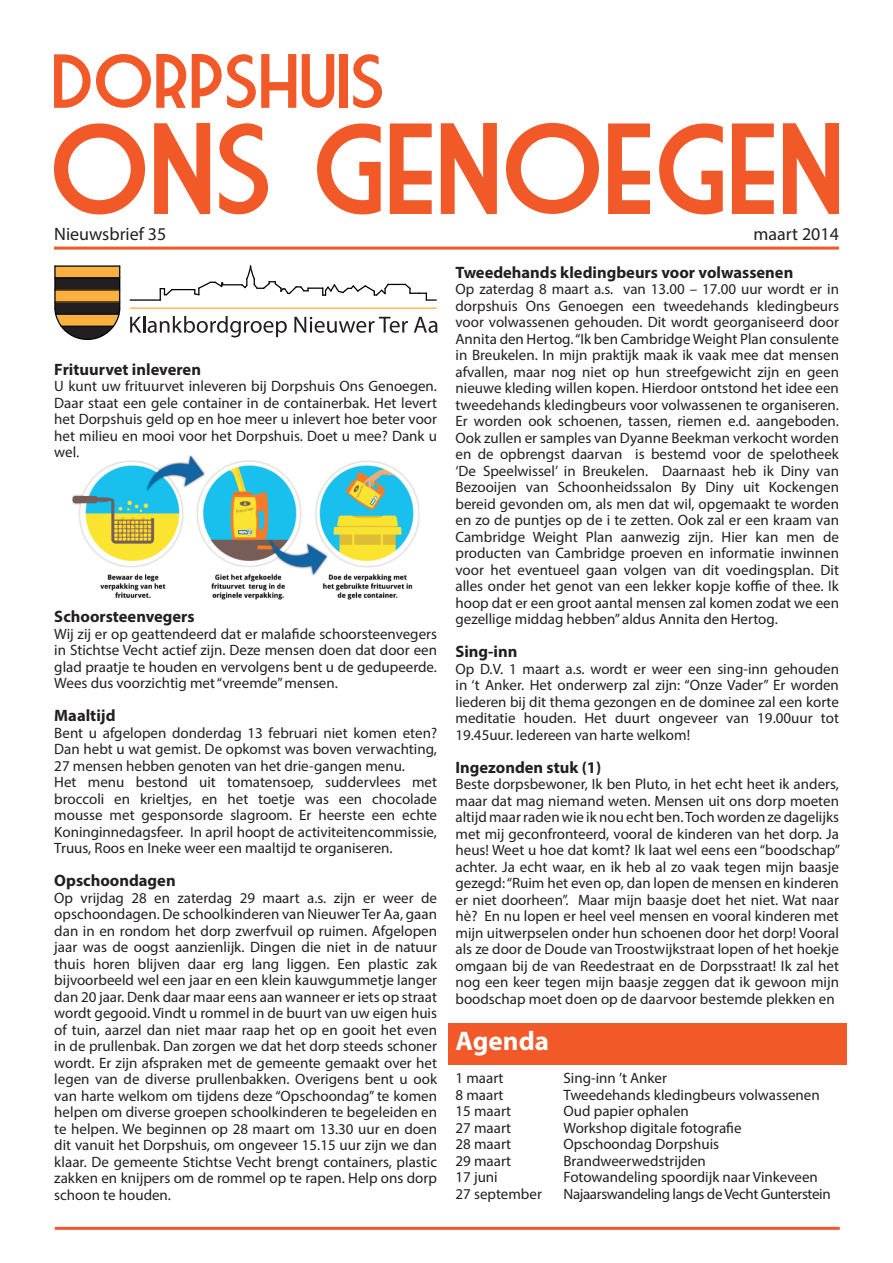
<style>
.page{position:relative;width:893px;height:1263px;background:#fff}
.page>*{position:absolute;margin:0;border:0;box-sizing:border-box;transform-origin:0 0}
.t1{font:700 27px "Myriad Pro";color:#fff}
.t2{font:18px "Myriad Pro";color:#231f20}
.t3{font:700 16.5px "Myriad Pro";color:#231f20}
.t4{font:15px/16.5px "Myriad Pro";color:#231f20;text-align:justify}
.t5{font:15px "Myriad Pro";letter-spacing:-.025em;color:#231f20}
</style>
<div class="page">
<div style="left:448px;top:1023px;width:399px;height:42px;background:#f15929"></div>
<hr style="left:54px;top:247px;width:785px;height:3px;background:#f15929">
<svg style="left:54px;top:123px;width:91px;height:91px"></svg>
<svg style="left:154px;top:123px;width:56px;height:91px"></svg>
<svg style="left:219px;top:123px;width:49px;height:91px"></svg>
<svg style="left:317px;top:123px;width:64px;height:91px"></svg>
<svg style="left:390px;top:124px;width:42px;height:90px"></svg>
<svg style="left:441px;top:123px;width:56px;height:91px"></svg>
<svg style="left:506px;top:123px;width:93px;height:91px"></svg>
<svg style="left:608px;top:124px;width:42px;height:90px"></svg>
<svg style="left:659px;top:123px;width:64px;height:91px"></svg>
<svg style="left:732px;top:124px;width:42px;height:90px"></svg>
<svg style="left:783px;top:123px;width:56px;height:91px"></svg>
<svg style="left:54px;top:54px;width:132px;height:54px"></svg>
<svg style="left:192px;top:54px;width:104px;height:54px"></svg>
<svg style="left:302px;top:54px;width:32px;height:54px"></svg>
<div style="left:340px;top:54px;width:8px;height:54px;background:#f15929"></div>
<svg style="left:353px;top:54px;width:29px;height:54px"></svg>
<hr style="left:55px;top:1227px;width:785px;height:3px;background:#f15929">
<svg style="left:130px;top:316px;width:157px;height:21px"></svg>
<svg style="left:294px;top:317px;width:114px;height:16px"></svg>
<svg style="left:414px;top:317px;width:23px;height:16px"></svg>
<div style="left:55px;top:266px;width:65px;height:12px;background:#fbb03f"></div>
<div style="left:55px;top:278px;width:65px;height:12px;background:#231f20"></div>
<div style="left:55px;top:290px;width:65px;height:12px;background:#fbb03f"></div>
<hr style="left:130px;top:299px;width:31px;height:2px;background:#040503">
<svg style="left:160px;top:265px;width:277px;height:36px"></svg>
<hr style="left:54px;top:265px;width:2px;height:44px;background:#040503">
<hr style="left:119px;top:265px;width:1px;height:44px;background:#040503">
<svg style="left:54px;top:303px;width:66px;height:37px"></svg>
<hr style="left:54px;top:265px;width:66px;height:2px;background:#040503">
<hr style="left:54px;top:277px;width:66px;height:1px;background:#040503">
<hr style="left:54px;top:289px;width:66px;height:2px;background:#040503">
<hr style="left:54px;top:301px;width:66px;height:2px;background:#040503">
<hr style="left:55px;top:313px;width:65px;height:2px;background:#040503">
<hr style="left:61px;top:326px;width:53px;height:1px;background:#040503">
<hr style="left:130px;top:308px;width:307px;height:1px;background:#fbb03f">
<img style="left:72px;top:455px;width:347px;height:145px">
<svg style="left:72px;top:455px;width:7px;height:2px"></svg>
<p class="t2" style="left:54px;top:223px;width:114px">Nieuwsbrief 35</p>
<p class="t2" style="left:754px;top:223px;width:87px">maart 2014</p>
<p class="t3" style="left:54px;top:358px;width:148px">Frituurvet inleveren</p>
<p class="t4" style="left:54px;top:378px;width:384px">U kunt uw frituurvet inleveren bij Dorpshuis Ons Genoegen.<br>Daar staat een gele container in de containerbak. Het levert het Dorpshuis geld op en hoe meer u inlevert hoe beter voor het milieu en mooi voor het Dorpshuis. Doet u mee? Dank u wel.</p>
<p class="t3" style="left:54px;top:606px;width:142px">Schoorsteenvegers</p>
<p class="t4" style="left:54px;top:625px;width:384px">Wij zij er op geattendeerd dat er malafide schoorsteenvegers in Stichtse Vecht actief zijn. Deze mensen doen dat door een glad praatje te houden en vervolgens bent u de gedupeerde.<br>Wees dus voorzichtig met “vreemde” mensen.</p>
<p class="t3" style="left:54px;top:705px;width:63px">Maaltijd</p>
<p class="t4" style="left:54px;top:724px;width:384px;text-align:left">Bent u afgelopen donderdag 13 februari niet komen eten?<br>Dan hebt u wat gemist. De opkomst was boven verwachting, 27 mensen hebben genoten van het drie-gangen menu.<br>Het menu bestond uit tomatensoep, suddervlees met broccoli en krieltjes, en het toetje was een chocolade mousse met gesponsorde slagroom. Er heerste een echte Koninginnedagsfeer. In april hoopt de activiteitencommissie, Truus, Roos en Ineke weer een maaltijd te organiseren.</p>
<p class="t3" style="left:54px;top:870px;width:123px">Opschoondagen</p>
<p class="t4" style="left:54px;top:889px;width:384px">Op vrijdag 28 en zaterdag 29 maart a.s. zijn er weer de opschoondagen. De schoolkinderen van Nieuwer Ter Aa, gaan dan in en rondom het dorp zwerfvuil op ruimen. Afgelopen jaar was de oogst aanzienlijk. Dingen die niet in de natuur thuis horen blijven daar erg lang liggen. Een plastic zak bijvoorbeeld wel een jaar en een klein kauwgummetje langer dan 20 jaar. Denk daar maar eens aan wanneer er iets op straat wordt gegooid. Vindt u rommel in de buurt van uw eigen huis of tuin, aarzel dan niet maar raap het op en gooit het even in de prullenbak. Dan zorgen we dat het dorp steeds schoner wordt. Er zijn afspraken met de gemeente gemaakt over het legen van de diverse prullenbakken. Overigens bent u ook van harte welkom om tijdens deze “Opschoondag” te komen helpen om diverse groepen schoolkinderen te begeleiden en te helpen. We beginnen op 28 maart om 13.30 uur en doen dit vanuit het Dorpshuis, om ongeveer 15.15 uur zijn we dan klaar. De gemeente Stichtse Vecht brengt containers, plastic zakken en knijpers om de rommel op te rapen. Help ons dorp schoon te houden.</p>
<p class="t3" style="left:455px;top:261px;width:339px">Tweedehands kledingbeurs voor volwassenen</p>
<p class="t4" style="left:455px;top:281px;width:385px">Op zaterdag 8 maart a.s. van 13.00 – 17.00 uur wordt er in dorpshuis Ons Genoegen een tweedehands kledingbeurs voor volwassenen gehouden. Dit wordt georganiseerd door Annita den Hertog. “Ik ben Cambridge Weight Plan consulente in Breukelen. In mijn praktijk maak ik vaak mee dat mensen afvallen, maar nog niet op hun streefgewicht zijn en geen nieuwe kleding willen kopen. Hierdoor ontstond het idee een tweedehands kledingbeurs voor volwassenen te organiseren.<br>Er worden ook schoenen, tassen, riemen e.d. aangeboden.<br>Ook zullen er samples van Dyanne Beekman verkocht worden en de opbrengst daarvan is bestemd voor de spelotheek ‘De Speelwissel’ in Breukelen. Daarnaast heb ik Diny van Bezooijen van Schoonheidssalon By Diny uit Kockengen bereid gevonden om, als men dat wil, opgemaakt te worden en zo de puntjes op de i te zetten. Ook zal er een kraam van Cambridge Weight Plan aanwezig zijn. Hier kan men de producten van Cambridge proeven en informatie inwinnen voor het eventueel gaan volgen van dit voedingsplan. Dit alles onder het genot van een lekker kopje koffie of thee. Ik hoop dat er een groot aantal mensen zal komen zodat we een gezellige middag hebben” aldus Annita den Hertog.</p>
<p class="t3" style="left:455px;top:641px;width:63px">Sing-inn</p>
<p class="t4" style="left:455px;top:660px;width:385px">Op D.V. 1 maart a.s. wordt er weer een sing-inn gehouden in ‘t Anker. Het onderwerp zal zijn: “Onze Vader” Er worden liederen bij dit thema gezongen en de dominee zal een korte meditatie houden. Het duurt ongeveer van 19.00uur tot 19.45uur. Iedereen van harte welkom!</p>
<p class="t3" style="left:455px;top:756px;width:147px">Ingezonden stuk (1)</p>
<p class="t4" style="left:455px;top:776px;width:386px">Beste dorpsbewoner, Ik ben Pluto, in het echt heet ik anders, maar dat mag niemand weten. Mensen uit ons dorp moeten altijd maar raden wie ik nou echt ben. Toch worden ze dagelijks met mij geconfronteerd, vooral de kinderen van het dorp. Ja heus! Weet u hoe dat komt? Ik laat wel eens een “boodschap” achter. Ja echt waar, en ik heb al zo vaak tegen mijn baasje gezegd: “Ruim het even op, dan lopen de mensen en kinderen er niet doorheen”. Maar mijn baasje doet het niet. Wat naar hè? En nu lopen er heel veel mensen en vooral kinderen met mijn uitwerpselen onder hun schoenen door het dorp! Vooral als ze door de Doude van Troostwijkstraat lopen of het hoekje omgaan bij de van Reedestraat en de Dorpsstraat! Ik zal het nog een keer tegen mijn baasje zeggen dat ik gewoon mijn boodschap moet doen op de daarvoor bestemde plekken en</p>
<h1 class="t1" style="left:455px;top:1024px;width:95px">Agenda</h1>
<p class="t4" style="left:455px;top:1070px;width:50px">1 maart</p>
<p class="t4" style="left:563px;top:1070px;width:105px">Sing-inn ’t Anker</p>
<p class="t4" style="left:455px;top:1086px;width:50px">8 maart</p>
<p class="t4" style="left:563px;top:1086px;width:258px">Tweedehands kledingbeurs volwassenen</p>
<p class="t4" style="left:455px;top:1103px;width:57px">15 maart</p>
<p class="t4" style="left:563px;top:1103px;width:127px">Oud papier ophalen</p>
<p class="t4" style="left:455px;top:1119px;width:57px">27 maart</p>
<p class="t4" style="left:563px;top:1119px;width:180px">Workshop digitale fotografie</p>
<p class="t4" style="left:455px;top:1136px;width:57px">28 maart</p>
<p class="t4" style="left:563px;top:1136px;width:157px">Opschoondag Dorpshuis</p>
<p class="t4" style="left:455px;top:1152px;width:57px">29 maart</p>
<p class="t4" style="left:563px;top:1152px;width:144px">Brandweerwedstrijden</p>
<p class="t4" style="left:455px;top:1169px;width:44px">17 juni</p>
<p class="t4" style="left:563px;top:1169px;width:256px">Fotowandeling spoordijk naar Vinkeveen</p>
<p class="t4" style="left:455px;top:1185px;width:88px">27 september</p>
<p class="t5" style="left:563px;top:1185px;width:269px">Najaarswandeling langs de Vecht Gunterstein</p>
</div>
